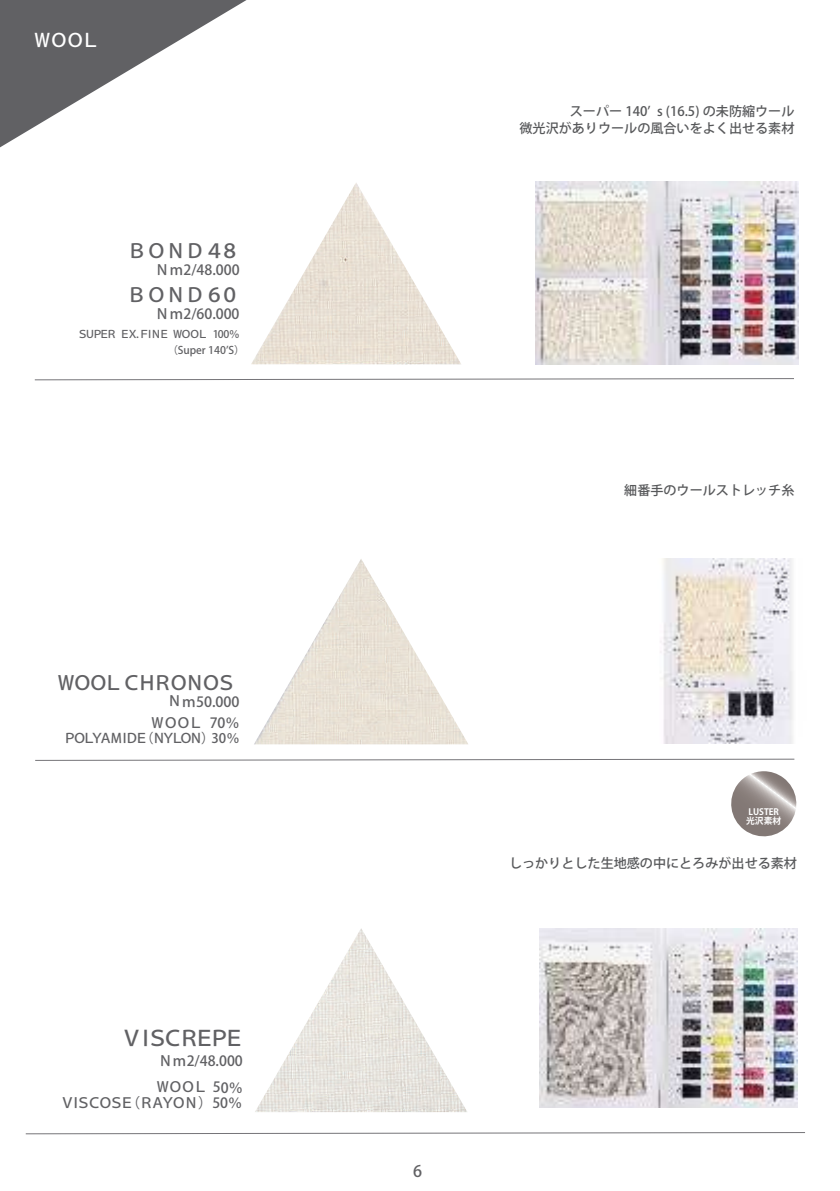
<style>
.page{position:relative;width:840px;height:1191px;background:#fff}
.page>*{position:absolute;margin:0;border:0;box-sizing:border-box;transform-origin:0 0}
.t1{font:500 21px "Koz Go Pr 6 N";letter-spacing:-.3em;color:#616164}
.t2{font:500 19.4px "Koz Go Pr 6 N";letter-spacing:-.155em;color:#616164}
.t3{font:500 19.4px "Koz Go Pr 6 N";letter-spacing:-.175em;color:#616164}
.t4{font:500 18.4px "Koz Go Pr 6 N";color:#fff}
.t5{font:500 16px "Koz Go Pr 6 N";color:#616164}
.t6{font:500 14px/21px "Koz Go Pr 6 N";color:#616164;text-align:right}
.t7{font:500 14px "Koz Go Pr 6 N";letter-spacing:-.22em;color:#616164}
.t8{font:500 13.2px "Koz Go Pr 6 N";letter-spacing:-.285em;color:#616164}
.t9{font:500 13px/16.8px "Koz Go Pr 6 N";color:#57585a;text-align:right}
.t10{font:500 10.6px/15.8px "Koz Go Pr 6 N";letter-spacing:-.2em;color:#616164}
.t11{font:700 8.8px/9.4px "Koz Go Pr 6 N";color:#fff}
</style>
<div class="page">
<svg style="left:0;top:0;width:246px;height:147px"></svg>
<img style="left:251px;top:183px;width:210px;height:181px">
<img style="left:254px;top:559px;width:214px;height:185px">
<img style="left:255px;top:928px;width:212px;height:184px">
<svg style="left:731px;top:771px;width:66px;height:66px"></svg>
<img style="left:535px;top:181px;width:263px;height:184px">
<img style="left:660px;top:558px;width:133px;height:185px">
<img style="left:539px;top:928px;width:257px;height:179px">
<svg style="left:34px;top:378px;width:760px;height:2px"></svg>
<svg style="left:35px;top:758px;width:759px;height:3px"></svg>
<svg style="left:25px;top:1132px;width:780px;height:2px"></svg>
<h3 class="t4" style="left:33px;top:29px;width:69px">ＷＯＯＬ</h3>
<h2 class="t2" style="left:127px;top:240px;width:114px">ＢＯＮＤ４８</h2>
<p class="t6" style="left:155px;top:260px;width:86px">Ｎｍ2/48.000</p>
<h2 class="t2" style="left:127px;top:284px;width:114px">ＢＯＮＤ６０</h2>
<p class="t6" style="left:155px;top:304px;width:86px">Ｎｍ2/60.000</p>
<p class="t10" style="left:167px;top:327px;width:79px;text-indent:-90px">ＳＵＰＥＲ ＥＸ．ＦＩＮＥ ＷＯＯＬ 1 00％（Super 140ʼS）</p>
<h2 class="t3" style="left:57px;top:672px;width:181px">ＷＯＯＬＣＨＲＯＮＯＳ</h2>
<p class="t6" style="left:150px;top:691px;width:90px">Ｎｍ50.000<br>ＷＯＯＬ 70％</p>
<p class="t8" style="left:63px;top:730px;width:177px">ＰＯＬＹＡＭＩＤＥ （ＮＹＬＯＮ）30％</p>
<h1 class="t1" style="left:121px;top:1026px;width:125px">ＶＩＳＣＲＥＰＥ</h1>
<p class="t6" style="left:156px;top:1048px;width:88px;line-height:26.2px;text-align:left">Ｎｍ2/48.000<br>ＷＯＯＬ 50％</p>
<p class="t7" style="left:60px;top:1095px;width:183px">ＶＩＳＣＯＳＥ（ＲＡＹＯＮ）50％</p>
<p class="t9" style="left:519px;top:103px;width:276px">スーパー 140ʼ s (16.5) の未防縮ウール<br>微光沢がありウールの風合いをよく出せる素材</p>
<p class="t9" style="left:624px;top:482px;width:172px">細番手のウールストレッチ糸</p>
<p class="t11" style="left:745px;top:807px;width:37px">LUSTER光沢素材</p>
<p class="t9" style="left:508px;top:855px;width:289px">しっかりとした生地感の中にとろみが出せる素材</p>
<p class="t5" style="left:413px;top:1161px;width:10px">6</p>
</div>
